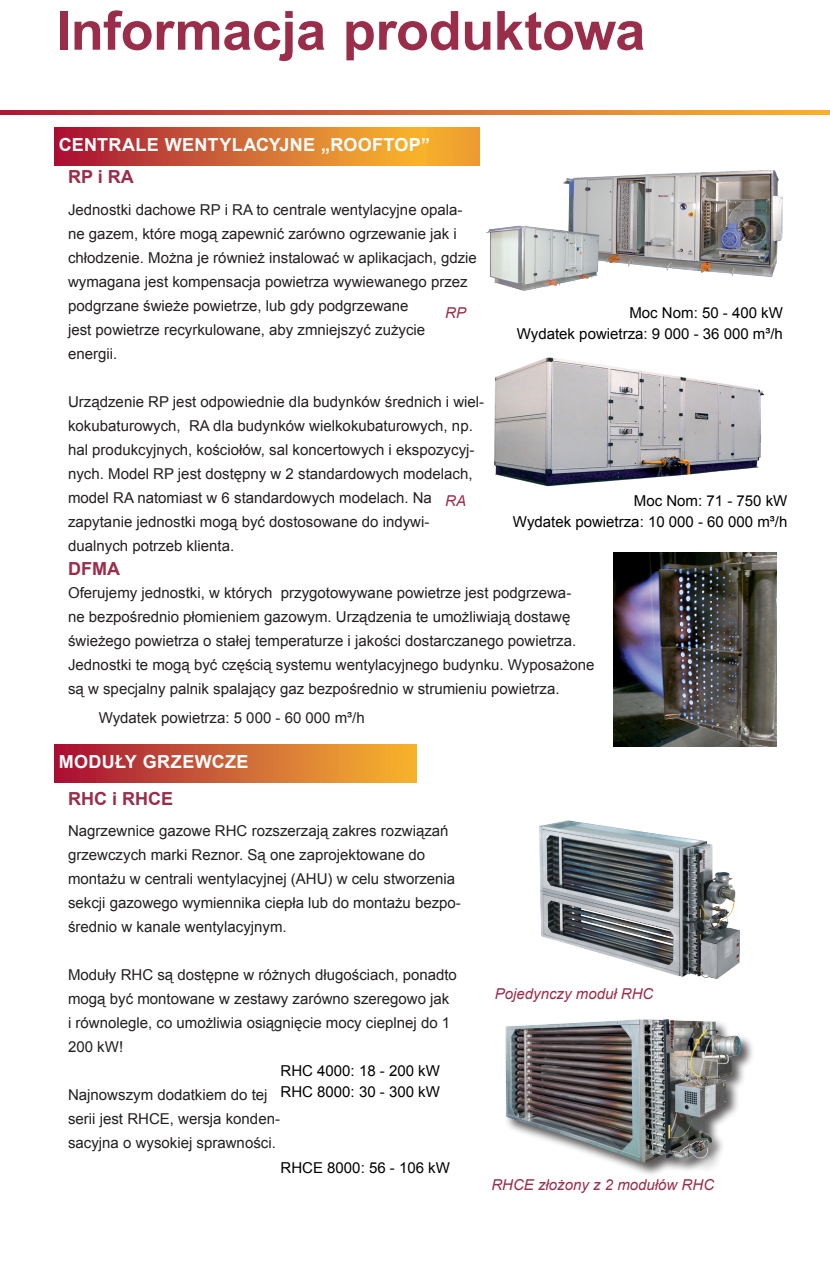
<style>
.page{position:relative;width:830px;height:1263px;background:#fff}
.page>*{position:absolute;margin:0;border:0;box-sizing:border-box;transform-origin:0 0}
.t1{font:700 54px "Arial";letter-spacing:-.005em;color:#992d4a}
.t2{font:700 18px "Arial";letter-spacing:.015em;color:#fff}
.Titel{font:700 18px "Arial";color:#992d4a}
.inhoud{font:15px/24px "Arial";color:#231f20}
.Inhoud{font:15px "Arial";color:#000}
.inhoud-2{font:italic 15px "Arial";color:#992d4a}
.Inhoud-2{font:15px "Arial";color:#231f20}
</style>
<div class="page">
<img style="left:425px;top:128px;width:54px;height:38px">
<img style="left:494px;top:357px;width:270px;height:130px">
<img style="left:613px;top:553px;width:162px;height:193px">
<img style="left:486px;top:170px;width:296px;height:120px">
<img style="left:539px;top:821px;width:200px;height:158px">
<img style="left:54px;top:744px;width:362px;height:39px">
<img style="left:54px;top:128px;width:371px;height:38px">
<img style="left:0;top:111px;width:829px;height:4px">
<div style="left:503px;top:1017px;width:251px;height:160px;background:#231f20;opacity:.75"></div>
<img style="left:505px;top:1019px;width:235px;height:144px">
<p class="t1" style="left:56px;top:-5px;width:590px">Informacja produktowa</p>
<p class="t2" style="left:59px;top:133px;width:373px">CENTRALE WENTYLACYJNE „ROOFTOP”</p>
<p class="Titel" style="left:68px;top:165px;width:67px">RP i RA</p>
<p class="inhoud" style="left:68px;top:198px;width:410px">Jednostki dachowe RP i RA to centrale wentylacyjne opala&shy;ne gazem, które mogą zapewnić zarówno ogrzewanie jak i chłodzenie. Można je również instalować w aplikacjach, gdzie wymagana jest kompensacja powietrza wywiewanego przez podgrzane świeże powietrze, lub gdy podgrzewane<br>jest powietrze recyrkulowane, aby zmniejszyć zużycie energii.</p>
<p class="inhoud" style="left:68px;top:390px;width:417px">Urządzenie RP jest odpowiednie dla budynków średnich i wiel&shy;kokubaturowych, RA dla budynków wielkokubaturowych, np. hal produkcyjnych, kościołów, sal koncertowych i ekspozycyj&shy;nych. Model RP jest dostępny w 2 standardowych modelach, model RA natomiast w 6 standardowych modelach. Na zapytanie jednostki mogą być dostosowane do indywi&shy;dualnych potrzeb klienta.</p>
<p class="inhoud-2" style="left:445px;top:303px;width:22px">RP</p>
<p class="inhoud-2" style="left:445px;top:491px;width:22px">RA</p>
<p class="Inhoud" style="left:629px;top:303px;width:155px">Moc Nom: 50 - 400 kW</p>
<p class="Inhoud" style="left:516px;top:324px;width:267px">Wydatek powietrza: 9 000 - 36 000 m³/h</p>
<p class="Inhoud" style="left:633px;top:491px;width:155px">Moc Nom: 71 - 750 kW</p>
<p class="Inhoud" style="left:512px;top:512px;width:276px">Wydatek powietrza: 10 000 - 60 000 m³/h</p>
<p class="Titel" style="left:68px;top:557px;width:53px">DFMA</p>
<p class="inhoud" style="left:68px;top:581px;width:527px">Oferujemy jednostki, w których przygotowywane powietrze jest podgrzewa-<br>ne bezpośrednio płomieniem gazowym. Urządzenia te umożliwiają dostawę świeżego powietrza o stałej temperaturze i jakości dostarczanego powietrza.<br>Jednostki te mogą być częścią systemu wentylacyjnego budynku. Wyposażone są w specjalny palnik spalający gaz bezpośrednio w strumieniu powietrza.</p>
<p class="Inhoud-2" style="left:99px;top:708px;width:267px">Wydatek powietrza: 5 000 - 60 000 m³/h</p>
<p class="t2" style="left:59px;top:750px;width:191px">MODUŁY GRZEWCZE</p>
<p class="Titel" style="left:68px;top:787px;width:106px">RHC i RHCE</p>
<p class="inhoud" style="left:68px;top:819px;width:394px">Nagrzewnice gazowe RHC rozszerzają zakres rozwiązań grzewczych marki Reznor. Są one zaprojektowane do montażu w centrali wentylacyjnej (AHU) w celu stworzenia sekcji gazowego wymiennika ciepła lub do montażu bezpo&shy;średnio w kanale wentylacyjnym.</p>
<p class="inhoud" style="left:68px;top:963px;width:390px">Moduły RHC są dostępne w różnych długościach, ponadto mogą być montowane w zestawy zarówno szeregowo jak<br>i równolegle, co umożliwia osiągnięcie mocy cieplnej do 1<br>200 kW!</p>
<p class="inhoud" style="left:68px;top:1083px;width:213px">Najnowszym dodatkiem do tej serii jest RHCE, wersja konden&shy;sacyjna o wysokiej sprawności.</p>
<p class="Inhoud" style="left:280px;top:1061px;width:161px">RHC 4000: 18 - 200 kW</p>
<p class="Inhoud" style="left:280px;top:1082px;width:161px">RHC 8000: 30 - 300 kW</p>
<p class="Inhoud" style="left:280px;top:1157px;width:171px">RHCE 8000: 56 - 106 kW</p>
<p class="inhoud-2" style="left:494px;top:984px;width:160px">Pojedynczy moduł RHC</p>
<p class="inhoud-2" style="left:491px;top:1175px;width:224px">RHCE złożony z 2 modułów RHC</p>
</div>
